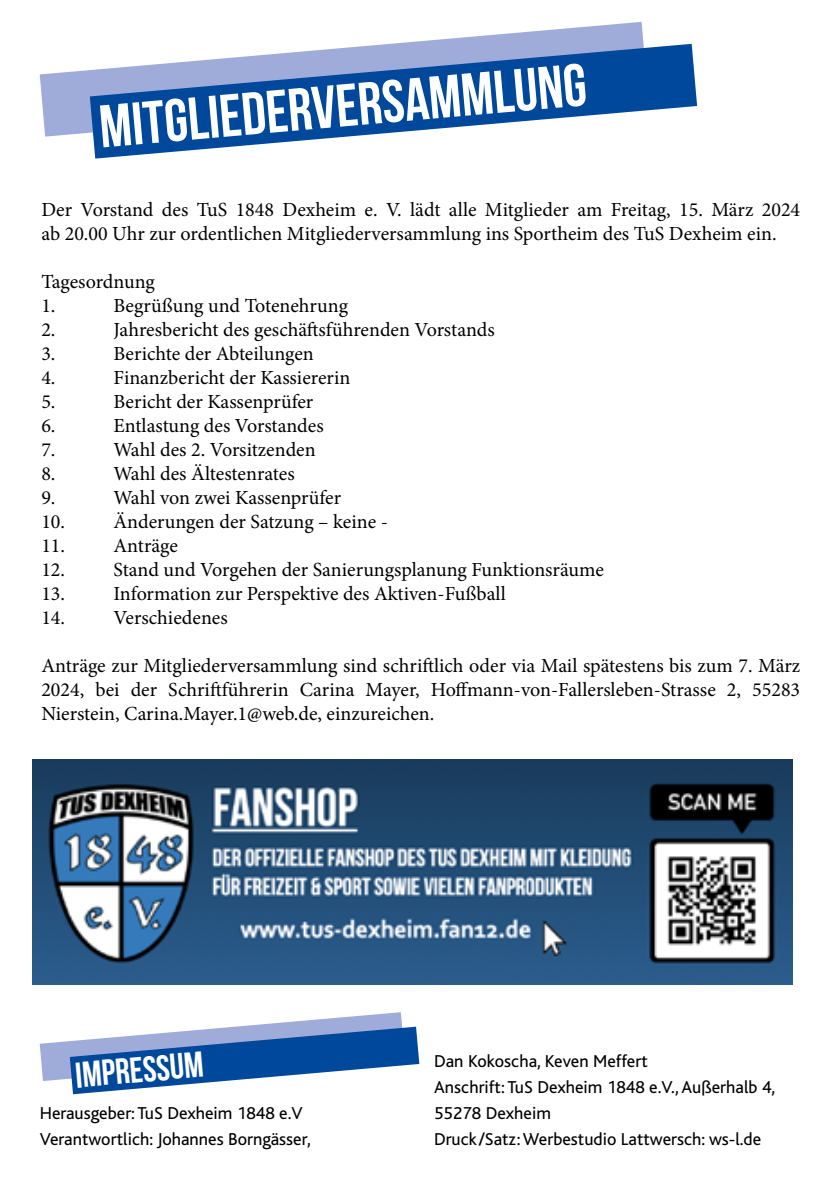
<style>
.page{position:relative;width:840px;height:1191px;background:#fff}
.page>*{position:absolute;margin:0;border:0;box-sizing:border-box;transform-origin:0 0}
.t1{font:60px "Bebas Neue";color:#fff}
.t2{font:36px "Bebas Neue";color:#fff}
.t3{font:20px/24px "Minion Pro";color:#000}
.t4{font:18px/26px "Bliss";color:#000}
</style>
<div class="page">
<svg style="left:40px;top:1012px;width:379px;height:82px"></svg>
<svg style="left:40px;top:22px;width:604px;height:115px"></svg>
<svg style="left:90px;top:44px;width:606px;height:115px;fill:#00489c"></svg>
<img style="left:32px;top:760px;width:760px;height:224px">
<h1 class="t1" style="left:96px;top:94px;width:490px;rotate:-5deg">MITGLIEDERVERSAMMLUNG</h1>
<p class="t3" style="left:41px;top:198px;width:760px">Der Vorstand des TuS 1848 Dexheim e. V. lädt alle Mitglieder am Freitag, 15. März 2024 ab 20.00 Uhr zur ordentlichen Mitgliederversammlung ins Sportheim des TuS Dexheim ein.</p>
<p class="t3" style="left:41px;top:270px;width:115px">Tagesordnung<br>1.</p>
<p class="t3" style="left:113px;top:294px;width:236px">Begrüßung und Totenehrung</p>
<p class="t3" style="left:41px;top:318px;width:16px">2.</p>
<p class="t3" style="left:113px;top:318px;width:382px">Jahresbericht des geschäftsführenden Vorstands</p>
<p class="t3" style="left:41px;top:342px;width:16px">3.</p>
<p class="t3" style="left:113px;top:342px;width:202px">Berichte der Abteilungen</p>
<p class="t3" style="left:41px;top:366px;width:16px">4.</p>
<p class="t3" style="left:113px;top:366px;width:238px">Finanzbericht der Kassiererin</p>
<p class="t3" style="left:41px;top:390px;width:16px">5.</p>
<p class="t3" style="left:113px;top:390px;width:201px">Bericht der Kassenprüfer</p>
<p class="t3" style="left:41px;top:414px;width:16px">6.</p>
<p class="t3" style="left:113px;top:414px;width:212px">Entlastung des Vorstandes</p>
<p class="t3" style="left:41px;top:438px;width:16px">7.</p>
<p class="t3" style="left:113px;top:438px;width:204px">Wahl des 2. Vorsitzenden</p>
<p class="t3" style="left:41px;top:462px;width:16px">8.</p>
<p class="t3" style="left:113px;top:462px;width:183px">Wahl des Ältestenrates</p>
<p class="t3" style="left:41px;top:486px;width:16px">9.</p>
<p class="t3" style="left:113px;top:486px;width:229px">Wahl von zwei Kassenprüfer</p>
<p class="t3" style="left:41px;top:510px;width:25px">10.</p>
<p class="t3" style="left:113px;top:510px;width:276px">Änderungen der Satzung – keine -</p>
<p class="t3" style="left:41px;top:534px;width:25px">11.</p>
<p class="t3" style="left:113px;top:534px;width:66px">Anträge</p>
<p class="t3" style="left:41px;top:558px;width:25px">12.</p>
<p class="t3" style="left:113px;top:558px;width:491px">Stand und Vorgehen der Sanierungsplanung Funktionsräume</p>
<p class="t3" style="left:41px;top:582px;width:25px">13.</p>
<p class="t3" style="left:113px;top:582px;width:393px">Information zur Perspektive des Aktiven-Fußball</p>
<p class="t3" style="left:41px;top:606px;width:25px">14.</p>
<p class="t3" style="left:113px;top:606px;width:116px">Verschiedenes</p>
<p class="t3" style="left:41px;top:654px;width:760px;text-align:justify">Anträge zur Mitgliederversammlung sind schriftlich oder via Mail spätestens bis zum 7. März 2024, bei der Schriftführerin Carina Mayer, Hoffmann-von-Fallersleben-Strasse 2, 55283<br>Nierstein, Carina.Mayer.1@web.de, einzureichen.</p>
<h2 class="t2" style="left:74px;top:1055px;width:130px;rotate:-5deg">IMPRESSUM</h2>
<p class="t4" style="left:40px;top:1100px;width:272px">Herausgeber: TuS Dexheim 1848 e.V<br>Verantwortlich: Johannes Borngässer,</p>
<p class="t4" style="left:434px;top:1048px;width:342px">Dan Kokoscha, Keven Meffert<br>Anschrift: TuS Dexheim 1848 e.V., Außerhalb 4, 55278 Dexheim<br>Druck/Satz: Werbestudio Lattwersch: ws-l.de</p>
</div>
